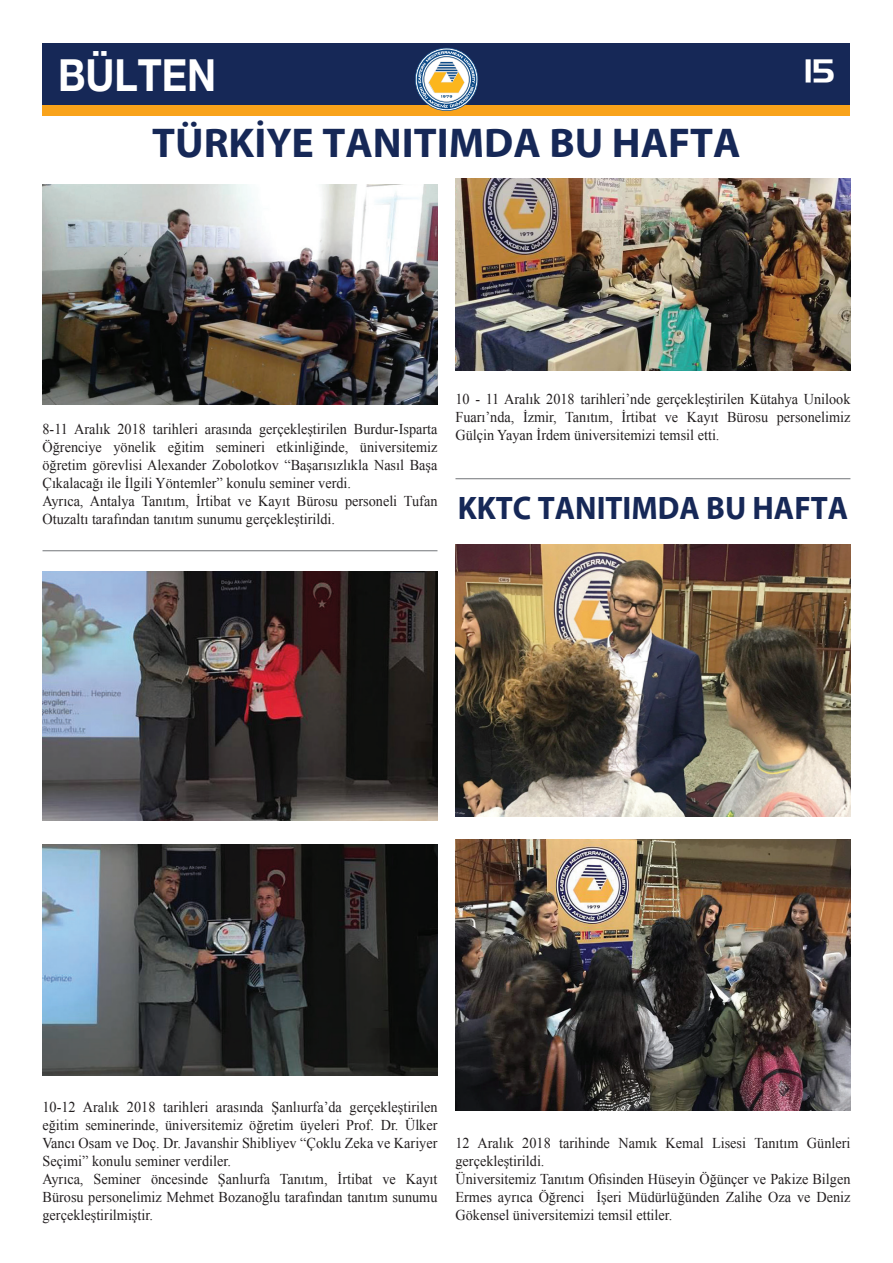
<style>
.page{position:relative;width:893px;height:1263px;background:#fff}
.page>*{position:absolute;margin:0;border:0;box-sizing:border-box;transform-origin:0 0}
.t1{font:700 44.1px "Helvetica Neue EMU";color:#fff;scale:.89 1}
.t2{font:700 42px "Myriad EMU";color:#162857}
.t3{font:700 32.7px "Myriad EMU";color:#162857;scale:.95 1}
.t4{font:31.5px "Handel EMU";color:#fff}
.t5{font:15px/18px "Times New Roman";color:#231f20;scale:.95 1}
</style>
<div class="page">
<div style="left:43px;top:43px;width:807px;height:72px;background:#f9a31b"></div>
<div style="left:43px;top:43px;width:807px;height:61px;background:#162857"></div>
<svg style="left:415px;top:48px;width:63px;height:63px"></svg>
<img style="left:455px;top:178px;width:395px;height:193px">
<img style="left:43px;top:184px;width:394px;height:221px">
<img style="left:43px;top:571px;width:394px;height:250px">
<img style="left:43px;top:844px;width:394px;height:232px">
<hr style="left:43px;top:550px;width:394px;height:1px;background:#939598">
<hr style="left:455px;top:478px;width:395px;height:1px;background:#939598">
<img style="left:455px;top:544px;width:395px;height:272px">
<img style="left:455px;top:840px;width:395px;height:270px">
<h1 class="t1" style="left:58px;top:48px;width:179px">BÜLTEN</h1>
<h3 class="t4" style="left:804px;top:52px;width:32px">15</h3>
<h2 class="t2" style="left:152px;top:120px;width:590px">TÜRKİYE TANITIMDA BU HAFTA</h2>
<p class="t5" style="left:43px;top:419px;width:417px">8-11 Aralık 2018 tarihleri arasında gerçekleştirilen Burdur-Isparta Öğrenciye yönelik eğitim semineri etkinliğinde, üniversitemiz öğretim görevlisi Alexander Zobolotkov “Başarısızlıkla Nasıl Başa Çıkalacağı ile İlgili Yöntemler” konulu seminer verdi.<br>Ayrıca, Antalya Tanıtım, İrtibat ve Kayıt Bürosu personeli Tufan Otuzaltı tarafından tanıtım sunumu gerçekleştirildi.</p>
<p class="t5" style="left:455px;top:390px;width:417px;text-align:justify">10 - 11 Aralık 2018 tarihleri’nde gerçekleştirilen Kütahya Unilook Fuarı’nda, İzmir, Tanıtım, İrtibat ve Kayıt Bürosu personelimiz Gülçin Yayan İrdem üniversitemizi temsil etti.</p>
<h3 class="t3" style="left:458px;top:490px;width:413px">KKTC TANITIMDA BU HAFTA</h3>
<p class="t5" style="left:43px;top:1098px;width:417px">10-12 Aralık 2018 tarihleri arasında Şanlıurfa’da gerçekleştirilen eğitim seminerinde, üniversitemiz öğretim üyeleri Prof. Dr. Ülker Vancı Osam ve Doç. Dr. Javanshir Shibliyev “Çoklu Zeka ve Kariyer Seçimi” konulu seminer verdiler.<br>Ayrıca, Seminer öncesinde Şanlıurfa Tanıtım, İrtibat ve Kayıt Bürosu personelimiz Mehmet Bozanoğlu tarafından tanıtım sunumu gerçekleştirilmiştir.</p>
<p class="t5" style="left:455px;top:1134px;width:417px">12 Aralık 2018 tarihinde Namık Kemal Lisesi Tanıtım Günleri gerçekleştirildi.<br>Üniversitemiz Tanıtım Ofisinden Hüseyin Öğünçer ve Pakize Bilgen Ermes ayrıca Öğrenci İşeri Müdürlüğünden Zalihe Oza ve Deniz Gökensel üniversitemizi temsil ettiler.</p>
</div>
